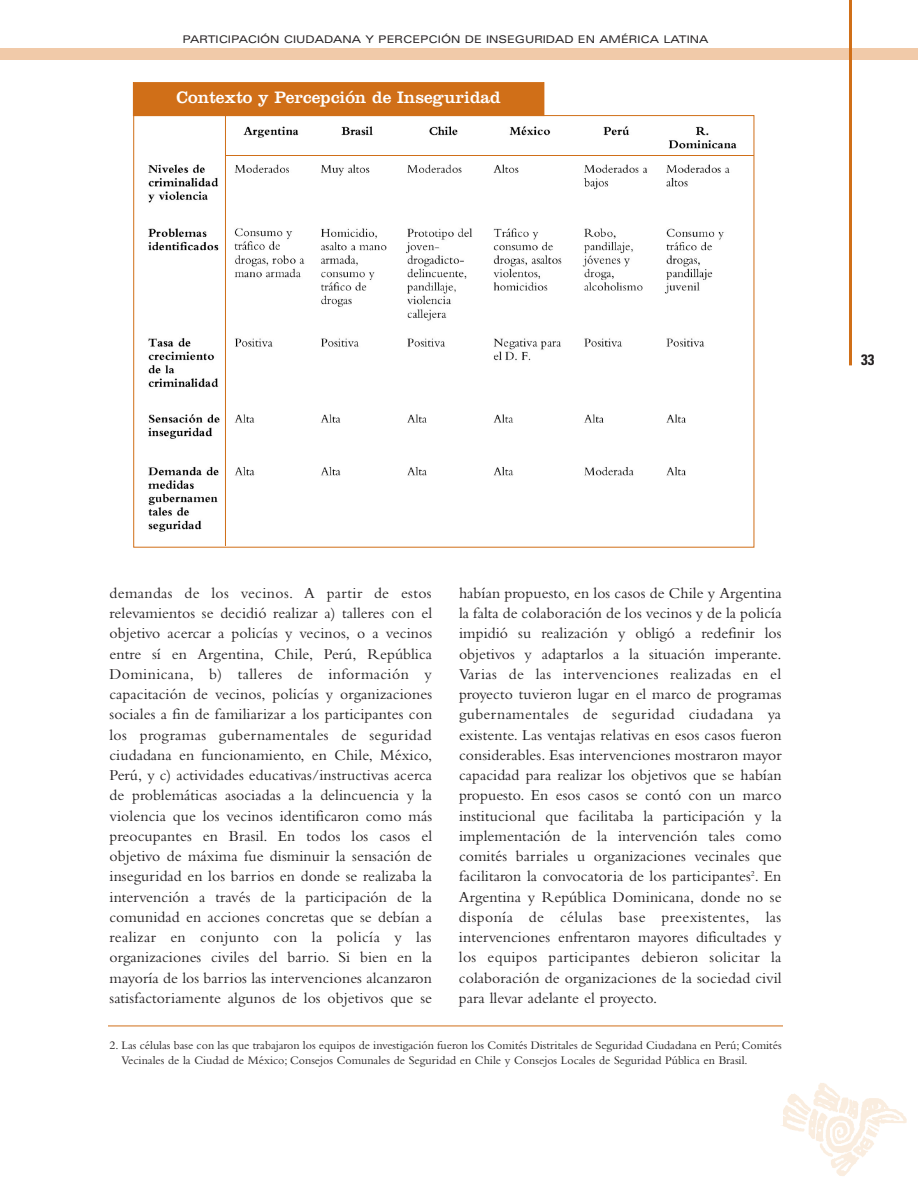
<style>
.page{position:relative;width:918px;height:1188px;background:#fff}
.page>*{position:absolute;margin:0;border:0;box-sizing:border-box;transform-origin:0 0}
.t1{font:17.25px "Clarendon";color:#fff}
.t2{font:15.75px/20.2px "Bembo";letter-spacing:.005em;color:#231f20;text-align:justify}
.t3{font:700 condensed 15px "Univers";color:#231f20}
.t4{font:12px/15px "Bembo";color:#231f20}
.t5{font:expanded 10.5px "Univers";color:#231f20}
</style>
<div class="page">
<img style="left:782px;top:1083px;width:125px;height:93px">
<div style="left:0;top:48px;width:918px;height:12px;background:#f1caa9"></div>
<hr style="left:849px;top:0;width:3px;height:365px;background:#d06f18">
<img style="left:148px;top:126px;width:589px;height:406px">
<div style="left:133px;top:83px;width:411px;height:33px;background:#d06f18"></div>
<hr style="left:225px;top:116px;width:1px;height:430px;background:#d06f18">
<hr style="left:226px;top:155px;width:528px;height:1px;background:#d06f18">
<div style="left:108px;top:1040px;width:675px;height:85px;background:#fff"></div>
<hr style="left:108px;top:1026px;width:675px;height:1px;background:#d06f18">
<p class="t5" style="left:183px;top:35px;width:527px">PARTICIPACIÓN CIUDADANA Y PERCEPCIÓN DE INSEGURIDAD EN AMÉRICA LATINA</p>
<p class="t1" style="left:177px;top:92px;width:326px">Contexto y Percepción de Inseguridad</p>
<p class="t3" style="left:861px;top:354px;width:15px">33</p>
<p class="t2" style="left:110px;top:584px;width:324px">demandas de los vecinos. A partir de estos relevamientos se decidió realizar a) talleres con el objetivo acercar a policías y vecinos, o a vecinos entre sí en Argentina, Chile, Perú, República Dominicana, b) talleres de información y capacitación de vecinos, policías y organizaciones sociales a fin de familiarizar a los participantes con los programas gubernamentales de seguridad ciudadana en funcionamiento, en Chile, México, Perú, y c) actividades educativas/instructivas acerca de problemáticas asociadas a la delincuencia y la violencia que los vecinos identificaron como más preocupantes en Brasil. En todos los casos el objetivo de máxima fue disminuir la sensación de inseguridad en los barrios en donde se realizaba la intervención a través de la participación de la comunidad en acciones concretas que se debían a realizar en conjunto con la policía y las organizaciones civiles del barrio. Si bien en la mayoría de los barrios las intervenciones alcanzaron satisfactoriamente algunos de los objetivos que se</p>
<p class="t2" style="left:459px;top:584px;width:324px">habían propuesto, en los casos de Chile y Argentina la falta de colaboración de los vecinos y de la policía impidió su realización y obligó a redefinir los objetivos y adaptarlos a la situación imperante.<br>Varias de las intervenciones realizadas en el proyecto tuvieron lugar en el marco de programas gubernamentales de seguridad ciudadana ya existente. Las ventajas relativas en esos casos fueron considerables. Esas intervenciones mostraron mayor capacidad para realizar los objetivos que se habían propuesto. En esos casos se contó con un marco institucional que facilitaba la participación y la implementación de la intervención tales como comités barriales u organizaciones vecinales que facilitaron la convocatoria de los participantes<sup>2</sup>. En Argentina y República Dominicana, donde no se disponía de células base preexistentes, las intervenciones enfrentaron mayores dificultades y los equipos participantes debieron solicitar la colaboración de organizaciones de la sociedad civil para llevar adelante el proyecto.</p>
<p class="t4" style="left:122px;top:1039px;width:662px;text-indent:-12px">2. Las células base con las que trabajaron los equipos de investigación fueron los Comités Distritales de Seguridad Ciudadana en Perú; Comités<br>Vecinales de la Ciudad de México; Consejos Comunales de Seguridad en Chile y Consejos Locales de Seguridad Pública en Brasil.</p>
</div>
